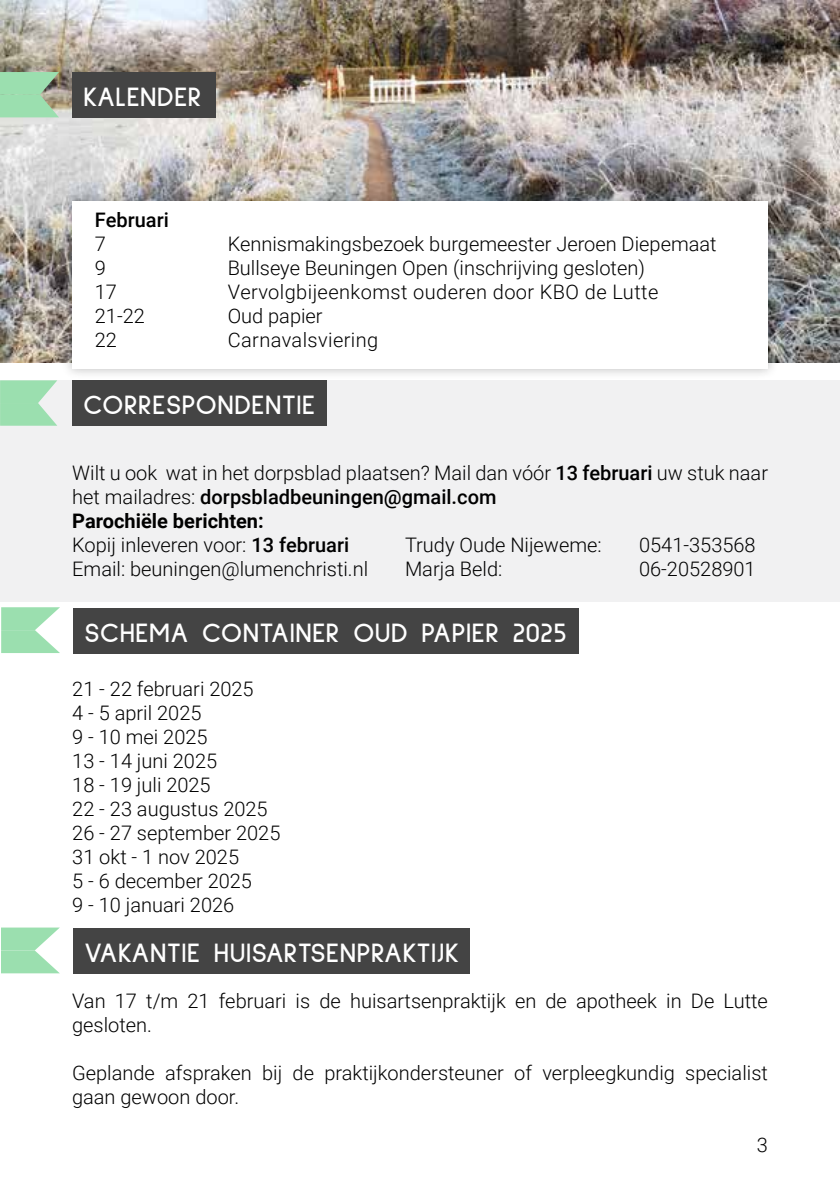
<style>
.page{position:relative;width:840px;height:1191px;background:#fff}
.page>*{position:absolute;margin:0;border:0;box-sizing:border-box;transform-origin:0 0}
.t1{font:700 28px "Sulphur Point";letter-spacing:.02em;color:#fff}
.t2{font:300 20px/24px "Roboto";color:#000}
.t3{font:300 20px "Roboto";letter-spacing:.02em;color:#000101}
.t4{font:300 20px "Roboto";letter-spacing:.02em;color:#000}
.t5{font:500 20px "Roboto";color:#000}
.s1{font-weight:500}
.s2{font-weight:700}
</style>
<div class="page">
<img style="left:0;top:0;width:839px;height:363px">
<div style="left:61px;top:190px;width:717px;height:190px;background:#000;opacity:.25"></div>
<div style="left:72px;top:201px;width:695px;height:168px;background:#fff"></div>
<div style="left:72px;top:72px;width:143px;height:45px;background:#444"></div>
<svg style="left:0;top:72px;width:59px;height:45px"></svg>
<div style="left:0;top:380px;width:839px;height:221px;background:#f1f1f2"></div>
<div style="left:72px;top:380px;width:254px;height:46px;background:#444"></div>
<svg style="left:0;top:380px;width:57px;height:46px"></svg>
<div style="left:73px;top:607px;width:505px;height:46px;background:#444"></div>
<div style="left:73px;top:928px;width:396px;height:45px;background:#444"></div>
<svg style="left:1px;top:607px;width:59px;height:46px"></svg>
<svg style="left:1px;top:927px;width:59px;height:46px"></svg>
<h1 class="t1" style="left:83px;top:81px;width:119px">KALENDER</h1>
<p class="t5" style="left:95px;top:206px;width:75px">Februari</p>
<p class="t2" style="left:95px;top:231px;width:13px">7</p>
<p class="t2" style="left:227px;top:231px;width:490px">Kennismakingsbezoek burgemeester Jeroen Diepemaat</p>
<p class="t2" style="left:95px;top:255px;width:13px">9</p>
<p class="t2" style="left:227px;top:255px;width:418px">Bullseye Beuningen Open (inschrijving gesloten)</p>
<p class="t2" style="left:95px;top:279px;width:24px">17</p>
<p class="t3" style="left:227px;top:278px;width:432px">Vervolgbijeenkomst ouderen door KBO de Lutte</p>
<p class="t2" style="left:95px;top:303px;width:52px">21-22</p>
<p class="t2" style="left:227px;top:303px;width:96px">Oud papier</p>
<p class="t2" style="left:95px;top:327px;width:24px">22</p>
<p class="t4" style="left:227px;top:326px;width:152px">Carnavalsviering</p>
<h1 class="t1" style="left:84px;top:389px;width:233px">CORRESPONDENTIE</h1>
<p class="t2" style="left:72px;top:460px;width:697px">Wilt u ook wat in het dorpsblad plaatsen? Mail dan vóór <span class="s1">13 februari</span> uw stuk naar het mailadres: <span class="s1">dorpsbladbeuningen@gmail.com<br></span><span class="s2">Parochiële berichten:<br></span>Kopij inleveren voor: <span class="s1">13 februari<br></span>Email: beuningen@lumenchristi.nl</p>
<p class="t2" style="left:405px;top:532px;width:198px">Trudy Oude Nijeweme:</p>
<p class="t2" style="left:638px;top:532px;width:118px">0541-353568</p>
<p class="t2" style="left:405px;top:556px;width:99px">Marja Beld:</p>
<p class="t2" style="left:638px;top:556px;width:118px">06-20528901</p>
<h1 class="t1" style="left:85px;top:616px;width:483px">SCHEMA CONTAINER OUD PAPIER 2025</h1>
<p class="t2" style="left:72px;top:676px;width:209px">21 - 22 februari 2025<br>4 - 5 april 2025<br>9 - 10 mei 2025<br>13 - 14 juni 2025<br>18 - 19 juli 2025<br>22 - 23 augustus 2025<br>26 - 27 september 2025<br>31 okt - 1 nov 2025<br>5 - 6 december 2025<br>9 - 10 januari 2026</p>
<h1 class="t1" style="left:84px;top:937px;width:376px">VAKANTIE HUISARTSENPRAKTIJK</h1>
<p class="t2" style="left:72px;top:988px;width:697px">Van 17 t/m 21 februari is de huisartsenpraktijk en de apotheek in De Lutte gesloten.</p>
<p class="t2" style="left:72px;top:1060px;width:697px">Geplande afspraken bij de praktijkondersteuner of verpleegkundig specialist gaan gewoon door.</p>
<p class="t2" style="left:756px;top:1132px;width:13px">3</p>
</div>
